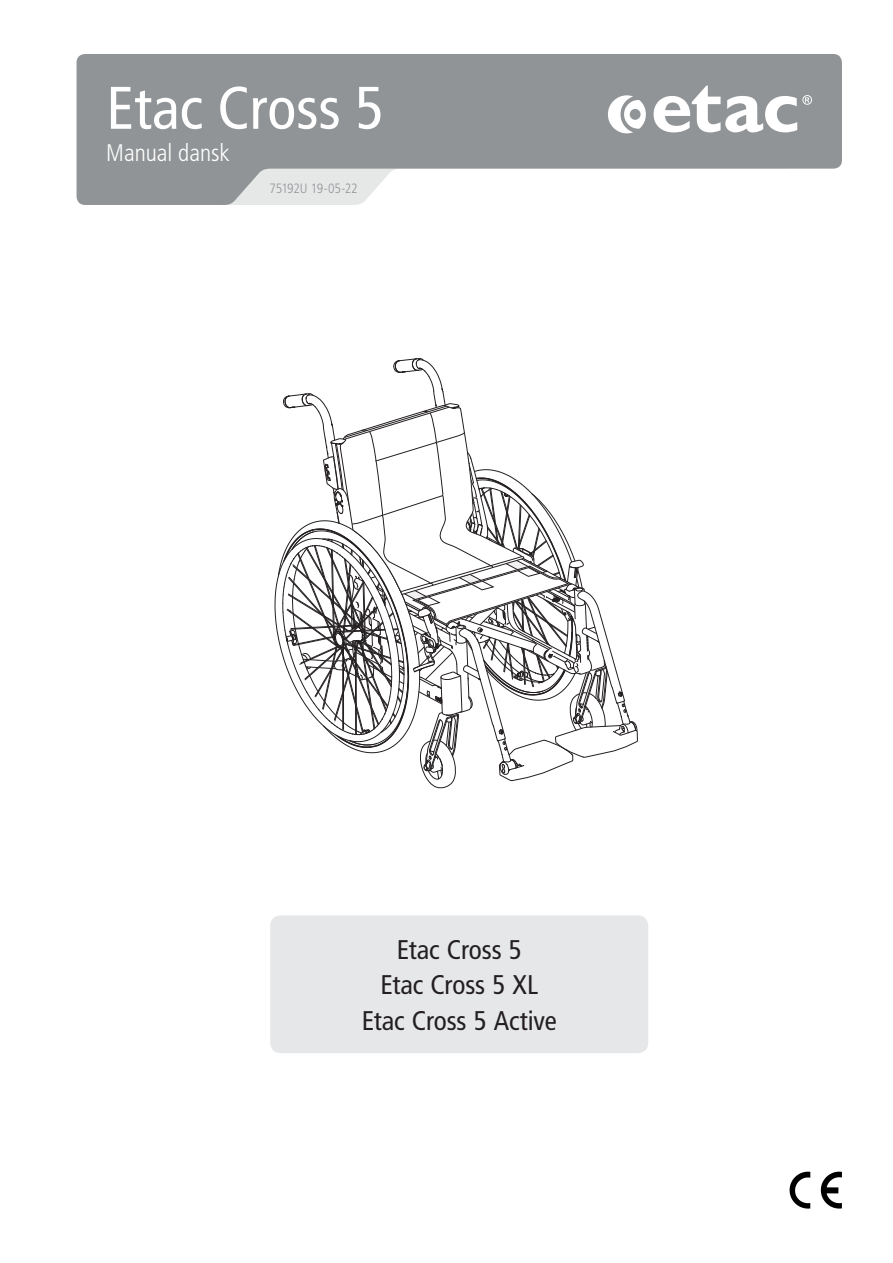
<style>
.page{position:relative;width:893px;height:1263px;background:#fff}
.page>*{position:absolute;margin:0;border:0;box-sizing:border-box;transform-origin:0 0}
.t1{font:condensed 60px "Frutiger LT Pro";color:#fff}
.t2{font:condensed 27px "Frutiger LT Pro";letter-spacing:-.005em;color:#231f20}
.t3{font:300 condensed 24px "Frutiger LT Pro";color:#fff}
.t4{font:300 condensed 13.5px "Frutiger LT Pro";letter-spacing:-.015em;color:#939598}
</style>
<div class="page">
<svg style="left:790px;top:1172px;width:20px;height:36px"></svg>
<svg style="left:821px;top:1172px;width:21px;height:36px"></svg>
<svg style="left:77px;top:54px;width:765px;height:151px;fill:#919496"></svg>
<svg style="left:608px;top:86px;width:208px;height:58px"></svg>
<svg style="left:275px;top:358px;width:363px;height:430px"></svg>
<div style="left:270px;top:915px;width:378px;height:138px;background:#e6e7e9;border-radius:10px"></div>
<p class="t1" style="left:106px;top:73px;width:279px">Etac Cross 5</p>
<p class="t3" style="left:106px;top:139px;width:125px">Manual dansk</p>
<p class="t4" style="left:269px;top:181px;width:90px">75192U 19-05-22</p>
<p class="t2" style="left:397px;top:933px;width:126px">Etac Cross 5</p>
<p class="t2" style="left:380px;top:969px;width:159px">Etac Cross 5 XL</p>
<p class="t2" style="left:362px;top:1005px;width:196px">Etac Cross 5 Active</p>
</div>
